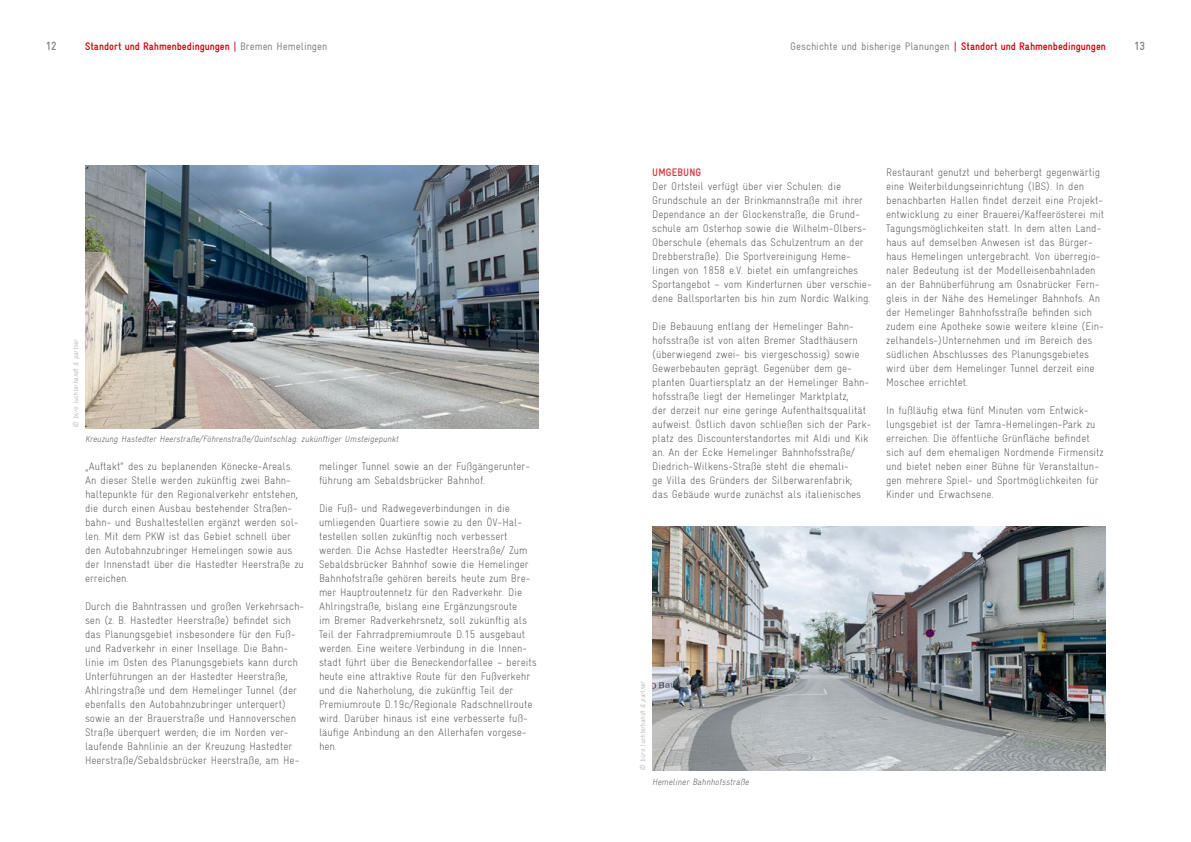
<style>
.page{position:relative;width:1191px;height:842px;background:#fff}
.page>*{position:absolute;margin:0;border:0;box-sizing:border-box;transform-origin:0 0}
.t1{font:700 12px "Gravur Condensed";color:#87888a}
.t2{font:300 11px/14px "Gravur Condensed";color:#58585a}
.t3{font:11px "Gravur Condensed";color:#87888a}
.t4{font:700 11px "Gravur Condensed";color:#d3010e}
.t5{font:700 11px "Gravur Condensed";letter-spacing:.01em;color:#dc343e}
.t6{font:italic 300 9px "Gravur Condensed";color:#58585a}
.t7{font:italic 300 7px "Gravur Condensed";color:#a1a2a4}
.s1{font-weight:400}
.s2{font-weight:400;color:#87888a}
.s3{color:#d3010e}
.s4{font-weight:700;color:#d3010e}
</style>
<div class="page">
<img style="left:85px;top:166px;width:454px;height:262px">
<img style="left:652px;top:526px;width:454px;height:244px">
<p class="t1" style="left:46px;top:39px;width:12px">12</p>
<p class="t4" style="left:85px;top:40px;width:244px">Standort und Rahmenbedingungen <span class="s1">|</span> <span class="s2">Bremen Hemelingen</span></p>
<p class="t3" style="left:790px;top:40px;width:317px">Geschichte und bisherige Planungen <span class="s3">|</span> <span class="s4">Standort und Rahmenbedingungen</span></p>
<p class="t1" style="left:1134px;top:39px;width:12px">13</p>
<p class="t7" style="left:72px;top:428px;width:92px;rotate:-90deg">© büro luchterhandt &amp; partner</p>
<p class="t6" style="left:85px;top:434px;width:317px">Kreuzung Hastedter Heerstraße/Föhrenstraße/Quintschlag: zukünftiger Umsteigepunkt</p>
<p class="t2" style="left:85px;top:459px;width:220px">„Auftakt“ des zu beplanenden Könecke-Areals.<br>An dieser Stelle werden zukünftig zwei Bahn&shy;haltepunkte für den Regionalverkehr entstehen, die durch einen Ausbau bestehender Straßen&shy;bahn- und Bushaltestellen ergänzt werden sol&shy;len. Mit dem PKW ist das Gebiet schnell über den Autobahnzubringer Hemelingen sowie aus der Innenstadt über die Hastedter Heerstraße zu erreichen.</p>
<p class="t2" style="left:85px;top:599px;width:221px">Durch die Bahntrassen und großen Verkehrsach&shy;sen (z. B. Hastedter Heerstraße) befindet sich das Planungsgebiet insbesondere für den Fuß&shy;und Radverkehr in einer Insellage. Die Bahn&shy;linie im Osten des Planungsgebiets kann durch Unterführungen an der Hastedter Heerstraße, Ahlringstraße und dem Hemelinger Tunnel (der ebenfalls den Autobahnzubringer unterquert) sowie an der Brauerstraße und Hannoverschen Straße überquert werden; die im Norden ver&shy;laufende Bahnlinie an der Kreuzung Hastedter Heerstraße/Sebaldsbrücker Heerstraße, am He-</p>
<p class="t2" style="left:319px;top:459px;width:212px">melinger Tunnel sowie an der Fußgängerunter&shy;führung am Sebaldsbrücker Bahnhof.</p>
<p class="t2" style="left:319px;top:501px;width:219px">Die Fuß- und Radwegeverbindungen in die umliegenden Quartiere sowie zu den ÖV-Hal&shy;testellen sollen zukünftig noch verbessert werden. Die Achse Hastedter Heerstraße/ Zum Sebaldsbrücker Bahnhof sowie die Hemelinger Bahnhofstraße gehören bereits heute zum Bre&shy;mer Hauptroutennetz für den Radverkehr. Die Ahlringstraße, bislang eine Ergänzungsroute<br>im Bremer Radverkehrsnetz, soll zukünftig als Teil der Fahrradpremiumroute D.15 ausgebaut werden. Eine weitere Verbindung in die Innen&shy;stadt führt über die Beneckendorfallee – bereits heute eine attraktive Route für den Fußverkehr und die Naherholung, die zukünftig Teil der Premiumroute D.19c/Regionale Radschnellroute wird. Darüber hinaus ist eine verbesserte fuß&shy;läufige Anbindung an den Allerhafen vorgese&shy;hen.</p>
<p class="t5" style="left:652px;top:166px;width:51px">UMGEBUNG</p>
<p class="t2" style="left:652px;top:179px;width:221px">Der Ortsteil verfügt über vier Schulen: die Grundschule an der Brinkmannstraße mit ihrer Dependance an der Glockenstraße, die Grund&shy;schule am Osterhop sowie die Wilhelm-Olbers-Oberschule (ehemals das Schulzentrum an der Drebberstraße). Die Sportvereinigung Heme&shy;lingen von 1858 e.V. bietet ein umfangreiches Sportangebot – vom Kinderturnen über verschie&shy;dene Ballsportarten bis hin zum Nordic Walking.</p>
<p class="t2" style="left:652px;top:319px;width:221px">Die Bebauung entlang der Hemelinger Bahn&shy;hofsstraße ist von alten Bremer Stadthäusern (überwiegend zwei- bis viergeschossig) sowie Gewerbebauten geprägt. Gegenüber dem ge&shy;planten Quartiersplatz an der Hemelinger Bahn&shy;hofsstraße liegt der Hemelinger Marktplatz,<br>der derzeit nur eine geringe Aufenthaltsqualität aufweist. Östlich davon schließen sich der Park&shy;platz des Discounterstandortes mit Aldi und Kik an. An der Ecke Hemelinger Bahnhofsstraße/ Diedrich-Wilkens-Straße steht die ehemali-<br>ge Villa des Gründers der Silberwarenfabrik;<br>das Gebäude wurde zunächst als italienisches</p>
<p class="t2" style="left:886px;top:165px;width:219px">Restaurant genutzt und beherbergt gegenwärtig eine Weiterbildungseinrichtung (IBS). In den benachbarten Hallen findet derzeit eine Projekt&shy;entwicklung zu einer Brauerei/Kaffeerösterei mit Tagungsmöglichkeiten statt. In dem alten Land&shy;haus auf demselben Anwesen ist das Bürger&shy;haus Hemelingen untergebracht. Von überregio&shy;naler Bedeutung ist der Modelleisenbahnladen an der Bahnüberführung am Osnabrücker Fern&shy;gleis in der Nähe des Hemelinger Bahnhofs. An der Hemelinger Bahnhofsstraße befinden sich zudem eine Apotheke sowie weitere kleine (Ein&shy;zelhandels-)Unternehmen und im Bereich des südlichen Abschlusses des Planungsgebietes wird über dem Hemelinger Tunnel derzeit eine Moschee errichtet.</p>
<p class="t2" style="left:886px;top:403px;width:219px">In fußläufig etwa fünf Minuten vom Entwick&shy;lungsgebiet ist der Tamra-Hemelingen-Park zu erreichen. Die öffentliche Grünfläche befindet sich auf dem ehemaligen Nordmende Firmensitz und bietet neben einer Bühne für Veranstaltun&shy;gen mehrere Spiel- und Sportmöglichkeiten für Kinder und Erwachsene.</p>
<p class="t7" style="left:639px;top:770px;width:92px;rotate:-90deg">© büro luchterhandt &amp; partner</p>
<p class="t6" style="left:652px;top:776px;width:100px">Hemeliner Bahnhofsstraße</p>
</div>
